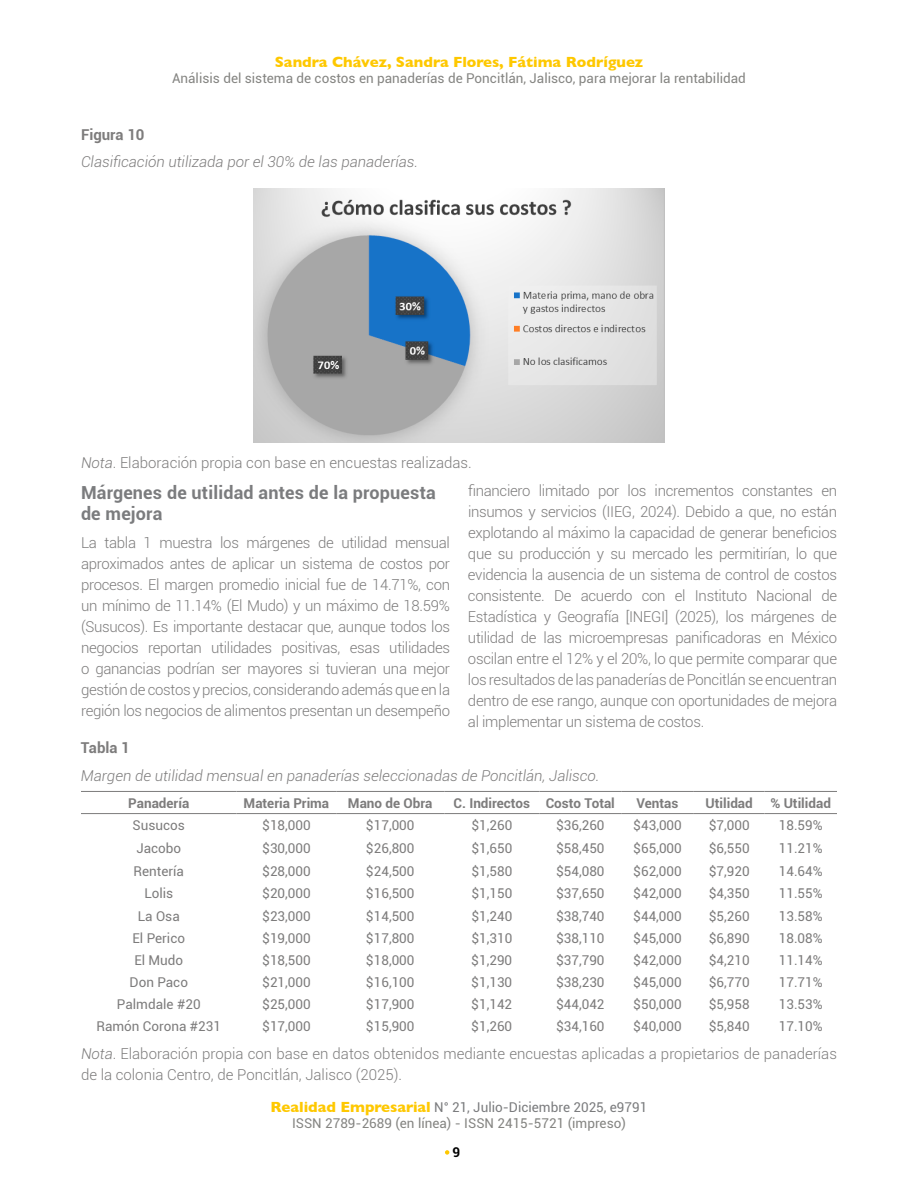
<style>
.page{position:relative;width:918px;height:1188px;background:#fff}
.page>*{position:absolute;margin:0;border:0;box-sizing:border-box;transform-origin:0 0}
.t1{font:700 18px/21.6px "Roboto";letter-spacing:.01em;color:#7b7c7e}
.t2{font:300 15px/21px "Roboto";color:#7d7c7c;text-align:justify}
.t3{font:italic 300 15px "Roboto";color:#7d7c7c}
.t4{font:700 15px "Gill Sans";color:#fec800}
.t5{font:700 15px "Roboto";color:#7d7c7c}
.t6{font:13.5px "Roboto";color:#7d7c7c}
.t7{font:13.5px/16.2px "Roboto";color:#858582;text-align:center}
.t8{font:700 13.5px "Roboto";color:#7d7c7c}
.t9{font:700 13.5px "Roboto";color:#000}
.s1{font-style:italic}
.s2{font-family:"Gill Sans";font-weight:700;font-size:15px;color:#fec800}
.s3{color:#7b7c7e}
</style>
<div class="page">
<svg style="left:445px;top:1150px;width:4px;height:5px"></svg>
<img style="left:253px;top:188px;width:412px;height:254px">
<hr style="left:81px;top:791px;width:156px;height:1px;background:#7d7c7c">
<hr style="left:237px;top:791px;width:99px;height:1px;background:#7d7c7c">
<hr style="left:336px;top:791px;width:108px;height:1px;background:#7d7c7c">
<hr style="left:444px;top:791px;width:95px;height:1px;background:#7d7c7c">
<hr style="left:539px;top:791px;width:82px;height:1px;background:#7d7c7c">
<hr style="left:621px;top:791px;width:73px;height:1px;background:#7d7c7c">
<hr style="left:694px;top:791px;width:71px;height:1px;background:#7d7c7c">
<hr style="left:765px;top:791px;width:72px;height:1px;background:#7d7c7c">
<hr style="left:81px;top:813px;width:156px;height:1px;background:#7d7c7c">
<hr style="left:237px;top:813px;width:99px;height:1px;background:#7d7c7c">
<hr style="left:336px;top:813px;width:108px;height:1px;background:#7d7c7c">
<hr style="left:444px;top:813px;width:95px;height:1px;background:#7d7c7c">
<hr style="left:539px;top:813px;width:82px;height:1px;background:#7d7c7c">
<hr style="left:621px;top:813px;width:73px;height:1px;background:#7d7c7c">
<hr style="left:694px;top:813px;width:71px;height:1px;background:#7d7c7c">
<hr style="left:765px;top:813px;width:72px;height:1px;background:#7d7c7c">
<p class="t4" style="left:275px;top:50px;width:370px">Sandra Chávez, Sandra Flores, Fátima Rodríguez</p>
<p class="t7" style="left:172px;top:70px;width:575px">Análisis del sistema de costos en panaderías de Poncitlán, Jalisco, para mejorar la rentabilidad</p>
<p class="t5" style="left:81px;top:124px;width:65px">Figura 10</p>
<p class="t3" style="left:81px;top:152px;width:339px">Clasificación utilizada por el 30% de las panaderías.</p>
<p class="t2" style="left:81px;top:452px;width:392px"><span class="s1">Nota</span>. Elaboración propia con base en encuestas realizadas.</p>
<p class="t1" style="left:81px;top:481px;width:356px">Márgenes de utilidad antes de la propuesta de mejora</p>
<p class="t2" style="left:81px;top:532px;width:371px">La tabla 1 muestra los márgenes de utilidad mensual aproximados antes de aplicar un sistema de costos por procesos. El margen promedio inicial fue de 14.71%, con un mínimo de 11.14% (El Mudo) y un máximo de 18.59% (Susucos). Es importante destacar que, aunque todos los negocios reportan utilidades positivas, esas utilidades o ganancias podrían ser mayores si tuvieran una mejor gestión de costos y precios, considerando además que en la región los negocios de alimentos presentan un desempeño</p>
<p class="t2" style="left:468px;top:480px;width:371px">financiero limitado por los incrementos constantes en insumos y servicios (IIEG, 2024). Debido a que, no están explotando al máximo la capacidad de generar beneficios que su producción y su mercado les permitirían, lo que evidencia la ausencia de un sistema de control de costos consistente. De acuerdo con el Instituto Nacional de Estadística y Geografía [INEGI] (2025), los márgenes de utilidad de las microempresas panificadoras en México oscilan entre el 12% y el 20%, lo que permite comparar que los resultados de las panaderías de Poncitlán se encuentran dentro de ese rango, aunque con oportunidades de mejora al implementar un sistema de costos.</p>
<p class="t5" style="left:81px;top:737px;width:50px">Tabla 1</p>
<p class="t3" style="left:81px;top:765px;width:520px">Margen de utilidad mensual en panaderías seleccionadas de Poncitlán, Jalisco.</p>
<p class="t8" style="left:128px;top:793px;width:63px">Panadería</p>
<p class="t8" style="left:244px;top:793px;width:87px">Materia Prima</p>
<p class="t8" style="left:348px;top:793px;width:86px">Mano de Obra</p>
<p class="t8" style="left:454px;top:793px;width:163px">C. Indirectos Costo Total</p>
<p class="t8" style="left:637px;top:793px;width:43px">Ventas</p>
<p class="t8" style="left:706px;top:793px;width:49px">Utilidad</p>
<p class="t8" style="left:771px;top:793px;width:62px">% Utilidad</p>
<p class="t6" style="left:133px;top:815px;width:54px">Susucos</p>
<p class="t6" style="left:262px;top:815px;width:50px">$18,000</p>
<p class="t6" style="left:366px;top:815px;width:50px">$17,000</p>
<p class="t6" style="left:471px;top:815px;width:42px">$1,260</p>
<p class="t6" style="left:556px;top:815px;width:50px">$36,260</p>
<p class="t6" style="left:633px;top:815px;width:50px">$43,000</p>
<p class="t6" style="left:709px;top:815px;width:42px">$7,000</p>
<p class="t6" style="left:779px;top:815px;width:45px">18.59%</p>
<p class="t6" style="left:136px;top:839px;width:46px">Jacobo</p>
<p class="t6" style="left:262px;top:839px;width:50px">$30,000</p>
<p class="t6" style="left:366px;top:839px;width:50px">$26,800</p>
<p class="t6" style="left:471px;top:839px;width:42px">$1,650</p>
<p class="t6" style="left:556px;top:839px;width:50px">$58,450</p>
<p class="t6" style="left:633px;top:839px;width:50px">$65,000</p>
<p class="t6" style="left:709px;top:839px;width:42px">$6,550</p>
<p class="t6" style="left:779px;top:839px;width:45px">11.21%</p>
<p class="t6" style="left:134px;top:862px;width:52px">Rentería</p>
<p class="t6" style="left:262px;top:862px;width:50px">$28,000</p>
<p class="t6" style="left:366px;top:862px;width:50px">$24,500</p>
<p class="t6" style="left:471px;top:862px;width:42px">$1,580</p>
<p class="t6" style="left:556px;top:862px;width:50px">$54,080</p>
<p class="t6" style="left:633px;top:862px;width:50px">$62,000</p>
<p class="t6" style="left:709px;top:862px;width:42px">$7,920</p>
<p class="t6" style="left:779px;top:862px;width:45px">14.64%</p>
<p class="t6" style="left:144px;top:884px;width:30px">Lolis</p>
<p class="t6" style="left:262px;top:884px;width:50px">$20,000</p>
<p class="t6" style="left:366px;top:884px;width:50px">$16,500</p>
<p class="t6" style="left:471px;top:884px;width:42px">$1,150</p>
<p class="t6" style="left:556px;top:884px;width:50px">$37,650</p>
<p class="t6" style="left:633px;top:884px;width:50px">$42,000</p>
<p class="t6" style="left:709px;top:884px;width:42px">$4,350</p>
<p class="t6" style="left:779px;top:884px;width:45px">11.55%</p>
<p class="t6" style="left:138px;top:906px;width:43px">La Osa</p>
<p class="t6" style="left:262px;top:906px;width:50px">$23,000</p>
<p class="t6" style="left:366px;top:906px;width:50px">$14,500</p>
<p class="t6" style="left:471px;top:906px;width:42px">$1,240</p>
<p class="t6" style="left:556px;top:906px;width:50px">$38,740</p>
<p class="t6" style="left:633px;top:906px;width:50px">$44,000</p>
<p class="t6" style="left:709px;top:906px;width:42px">$5,260</p>
<p class="t6" style="left:779px;top:906px;width:45px">13.58%</p>
<p class="t6" style="left:133px;top:928px;width:54px">El Perico</p>
<p class="t6" style="left:262px;top:928px;width:50px">$19,000</p>
<p class="t6" style="left:366px;top:928px;width:50px">$17,800</p>
<p class="t6" style="left:471px;top:928px;width:42px">$1,310</p>
<p class="t6" style="left:556px;top:928px;width:50px">$38,110</p>
<p class="t6" style="left:633px;top:928px;width:50px">$45,000</p>
<p class="t6" style="left:709px;top:928px;width:42px">$6,890</p>
<p class="t6" style="left:779px;top:928px;width:45px">18.08%</p>
<p class="t6" style="left:134px;top:951px;width:50px">El Mudo</p>
<p class="t6" style="left:262px;top:951px;width:50px">$18,500</p>
<p class="t6" style="left:366px;top:951px;width:50px">$18,000</p>
<p class="t6" style="left:471px;top:951px;width:42px">$1,290</p>
<p class="t6" style="left:556px;top:951px;width:50px">$37,790</p>
<p class="t6" style="left:633px;top:951px;width:50px">$42,000</p>
<p class="t6" style="left:709px;top:951px;width:42px">$4,210</p>
<p class="t6" style="left:779px;top:951px;width:45px">11.14%</p>
<p class="t6" style="left:130px;top:973px;width:60px">Don Paco</p>
<p class="t6" style="left:262px;top:973px;width:50px">$21,000</p>
<p class="t6" style="left:366px;top:973px;width:50px">$16,100</p>
<p class="t6" style="left:471px;top:973px;width:42px">$1,130</p>
<p class="t6" style="left:556px;top:973px;width:50px">$38,230</p>
<p class="t6" style="left:633px;top:973px;width:50px">$45,000</p>
<p class="t6" style="left:709px;top:973px;width:42px">$6,770</p>
<p class="t6" style="left:779px;top:973px;width:45px">17.71%</p>
<p class="t6" style="left:117px;top:995px;width:85px">Palmdale #20</p>
<p class="t6" style="left:262px;top:995px;width:50px">$25,000</p>
<p class="t6" style="left:366px;top:995px;width:50px">$17,900</p>
<p class="t6" style="left:471px;top:995px;width:42px">$1,142</p>
<p class="t6" style="left:556px;top:995px;width:50px">$44,042</p>
<p class="t6" style="left:633px;top:995px;width:50px">$50,000</p>
<p class="t6" style="left:709px;top:995px;width:42px">$5,958</p>
<p class="t6" style="left:779px;top:995px;width:45px">13.53%</p>
<p class="t6" style="left:96px;top:1017px;width:126px">Ramón Corona #231</p>
<p class="t6" style="left:262px;top:1017px;width:50px">$17,000</p>
<p class="t6" style="left:366px;top:1017px;width:50px">$15,900</p>
<p class="t6" style="left:471px;top:1017px;width:42px">$1,260</p>
<p class="t6" style="left:556px;top:1017px;width:50px">$34,160</p>
<p class="t6" style="left:633px;top:1017px;width:50px">$40,000</p>
<p class="t6" style="left:709px;top:1017px;width:42px">$5,840</p>
<p class="t6" style="left:779px;top:1017px;width:45px">17.10%</p>
<p class="t2" style="left:81px;top:1043px;width:758px"><span class="s1">Nota</span>. Elaboración propia con base en datos obtenidos mediante encuestas aplicadas a propietarios de panaderías de la colonia Centro, de Poncitlán, Jalisco (2025).</p>
<p class="t7" style="left:271px;top:1098px;width:378px"><span class="s2">Realidad Empresarial</span> <span class="s3">N° 21, Julio-Diciembre 2025, e9791<br></span>ISSN 2789-2689 (en línea) - ISSN 2415-5721 (impreso)</p>
<p class="t9" style="left:453px;top:1143px;width:9px">9</p>
</div>
